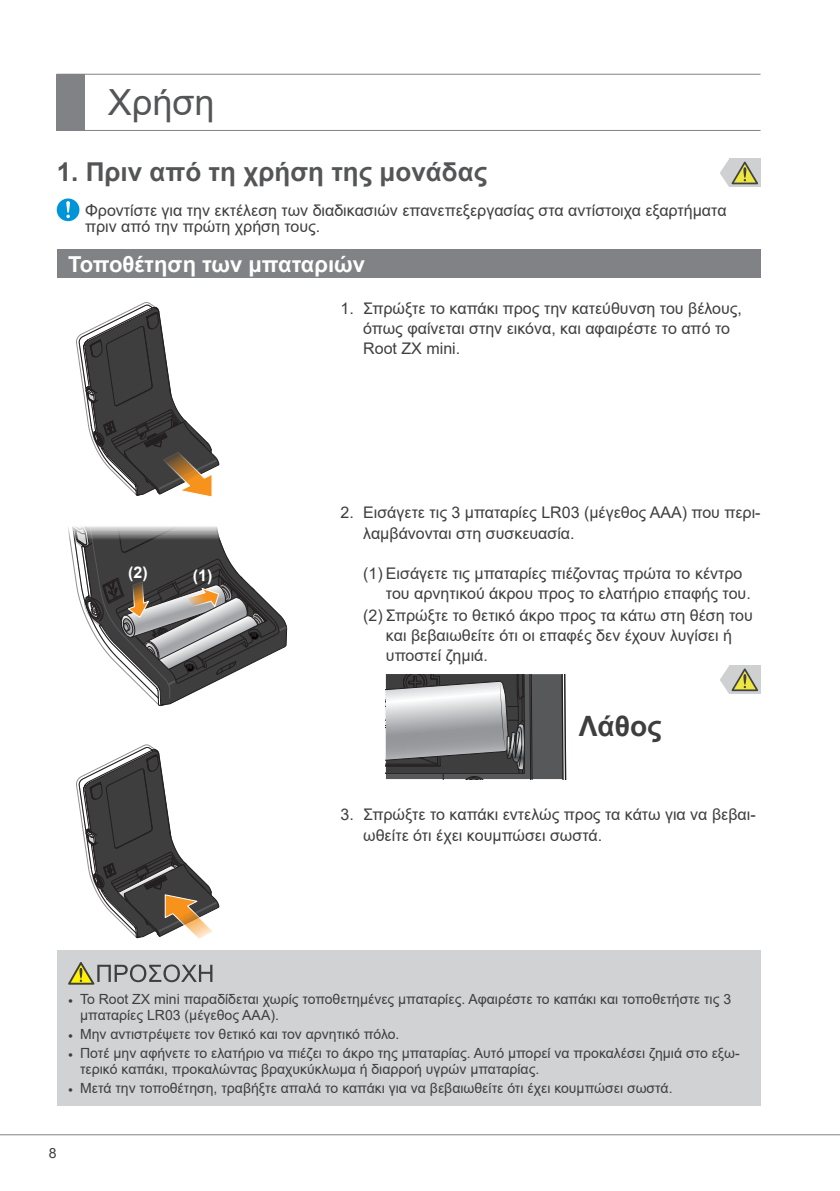
<style>
.page{position:relative;width:840px;height:1191px;background:#fff}
.page>*{position:absolute;margin:0;border:0;box-sizing:border-box;transform-origin:0 0}
.t1{font:36px "Arial";color:#545557}
.t2{font:700 28px "Arial";color:#3e3e3f}
.t3{font:700 26px "Arial";color:#545557}
.t4{font:700 22px "Arial";color:#fff}
.t5{font:16px/20px "Arial";color:#3e3e3f}
.t6{font:700 16px "Arial";color:#fff}
.t7{font:14px/16px "Arial";color:#3e3e3f}
</style>
<div class="page">
<hr style="left:0;top:1134px;width:839px;height:1px;background:#808285">
<hr style="left:57px;top:130px;width:703px;height:1px;background:#808285">
<hr style="left:57px;top:74px;width:703px;height:1px;background:#808285">
<div style="left:57px;top:74px;width:28px;height:56px;background:#808285"></div>
<div style="left:57px;top:249px;width:703px;height:29px;background:#808285"></div>
<svg style="left:76px;top:302px;width:143px;height:195px"></svg>
<svg style="left:76px;top:744px;width:143px;height:195px"></svg>
<svg style="left:386px;top:674px;width:181px;height:105px;background:#7c7d7f"></svg>
<svg style="left:68px;top:526px;width:220px;height:180px"></svg>
<div style="left:728px;top:665px;width:32px;height:29px;background:#cfd0d2"></div>
<svg style="left:720px;top:665px;width:37px;height:29px"></svg>
<div style="left:728px;top:159px;width:32px;height:28px;background:#cfd0d2"></div>
<svg style="left:720px;top:159px;width:37px;height:28px"></svg>
<div style="left:57px;top:950px;width:703px;height:156px;background:#d1d2d4"></div>
<svg style="left:68px;top:962px;width:144px;height:22px"></svg>
<svg style="left:57px;top:198px;width:22px;height:23px"></svg>
<h1 class="t1" style="left:108px;top:78px;width:108px">Χρήση</h1>
<h3 class="t3" style="left:57px;top:154px;width:432px">1. Πριν από τη χρήση της μονάδας</h3>
<p class="t5" style="left:85px;top:202px;width:642px;line-height:16.2px">Φροντίστε για την εκτέλεση των διαδικασιών επανεπεξεργασίας στα αντίστοιχα εξαρτήματα πριν από την πρώτη χρήση τους.</p>
<h3 class="t4" style="left:68px;top:248px;width:298px">Τοποθέτηση των μπαταριών</h3>
<p class="t6" style="left:128px;top:561px;width:21px">(2)</p>
<p class="t6" style="left:193px;top:564px;width:21px">(1)</p>
<p class="t5" style="left:363px;top:298px;width:380px;text-indent:-23px">1. Σπρώξτε το καπάκι προς την κατεύθυνση του βέλους, όπως φαίνεται στην εικόνα, και αφαιρέστε το από το<br>Root ZX mini.</p>
<p class="t5" style="left:363px;top:503px;width:398px;text-indent:-23px">2. Εισάγετε τις 3 μπαταρίες LR03 (μέγεθος AAA) που περι&shy;λαμβάνονται στη συσκευασία.</p>
<p class="t5" style="left:386px;top:563px;width:366px;text-indent:-23px">(1) Εισάγετε τις μπαταρίες πιέζοντας πρώτα το κέντρο του αρνητικού άκρου προς το ελατήριο επαφής του.</p>
<p class="t5" style="left:386px;top:605px;width:368px;text-indent:-23px">(2) Σπρώξτε το θετικό άκρο προς τα κάτω στη θέση του και βεβαιωθείτε ότι οι επαφές δεν έχουν λυγίσει ή υποστεί ζημιά.</p>
<h2 class="t2" style="left:578px;top:706px;width:84px">Λάθος</h2>
<p class="t5" style="left:363px;top:804px;width:394px;text-indent:-23px">3. Σπρώξτε το καπάκι εντελώς προς τα κάτω για να βεβαι&shy;ωθείτε ότι έχει κουμπώσει σωστά.</p>
<p class="t7" style="left:80px;top:991px;width:652px;text-indent:-12px">• Το Root ZX mini παραδίδεται χωρίς τοποθετημένες μπαταρίες. Αφαιρέστε το καπάκι και τοποθετήστε τις 3 μπαταρίες LR03 (μέγεθος AAA).</p>
<p class="t7" style="left:68px;top:1026px;width:333px">• Μην αντιστρέψετε τον θετικό και τον αρνητικό πόλο.</p>
<p class="t7" style="left:80px;top:1044px;width:661px;text-indent:-12px">• Ποτέ μην αφήνετε το ελατήριο να πιέζει το άκρο της μπαταρίας. Αυτό μπορεί να προκαλέσει ζημιά στο εξω&shy;τερικό καπάκι, προκαλώντας βραχυκύκλωμα ή διαρροή υγρών μπαταρίας.</p>
<p class="t7" style="left:68px;top:1079px;width:605px">• Μετά την τοποθέτηση, τραβήξτε απαλά το καπάκι για να βεβαιωθείτε ότι έχει κουμπώσει σωστά.</p>
<p class="t7" style="left:49px;top:1144px;width:9px">8</p>
</div>
